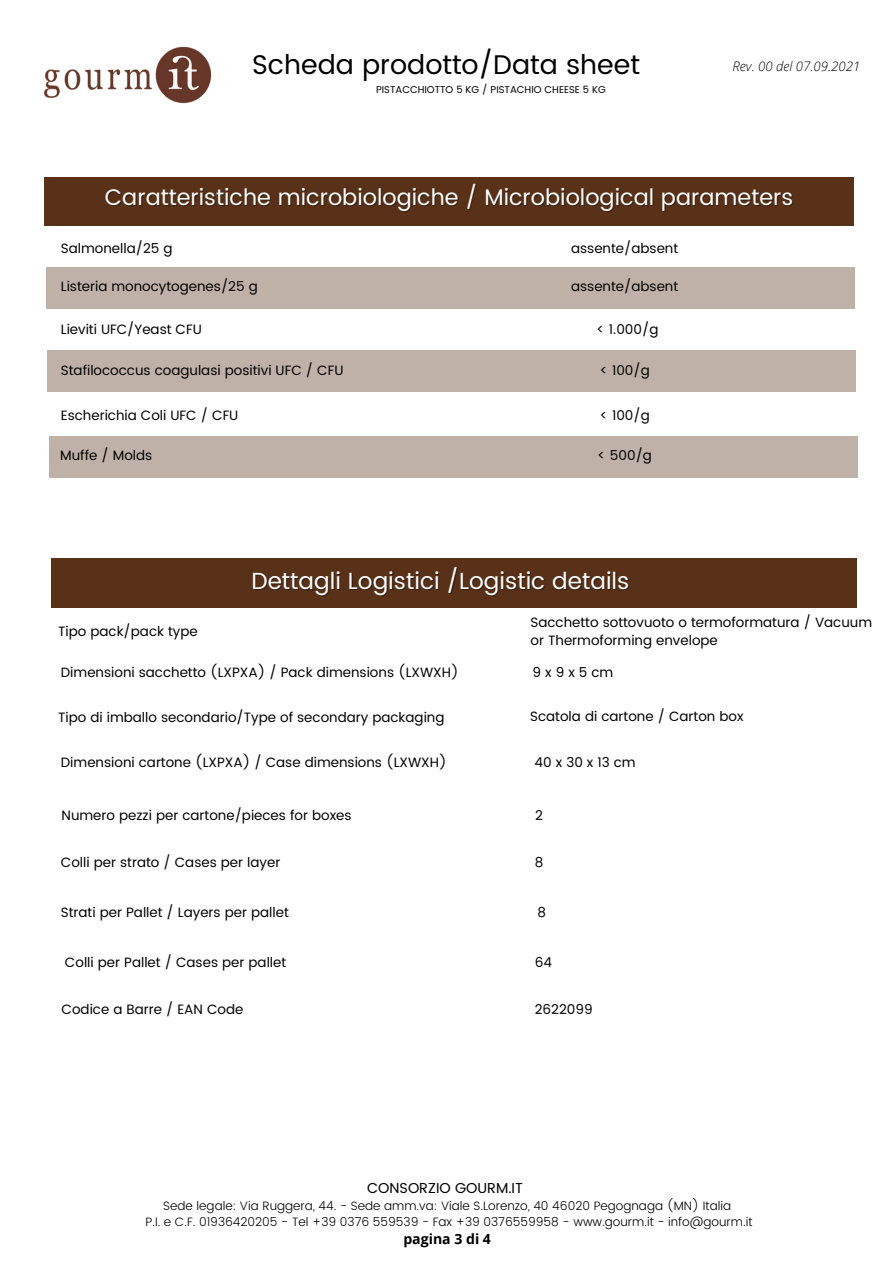
<style>
.page{position:relative;width:894px;height:1264px;background:#fff}
.page>*{position:absolute;margin:0;border:0;box-sizing:border-box;transform-origin:0 0}
.t1{font:27px "Poppins";color:#000}
.t2{font:23.25px "Poppins";color:#fff}
.t3{font:22.5px "Poppins";color:#fff}
.t4{font:14.4px "Poppins";color:#000}
.t5{font:700 14.1px "Open Sans";color:#000}
.t6{font:13.5px/18px "Poppins";color:#000}
.t7{font:13.5px "Poppins";letter-spacing:.3em;color:#000}
.t8{font:italic 300 13.2px "Open Sans";color:#000}
.t9{font:300 12.15px "Poppins";color:#000}
.t10{font:9.9px "Poppins";color:#000}
</style>
<div class="page">
<div style="left:46px;top:267px;width:808px;height:42px;background:#c0b1a8"></div>
<div style="left:47px;top:350px;width:808px;height:42px;background:#c0b1a8"></div>
<div style="left:44px;top:177px;width:809px;height:48px;background:#593118"></div>
<img style="left:44px;top:46px;width:168px;height:58px">
<div style="left:51px;top:558px;width:805px;height:50px;background:#593118"></div>
<div style="left:49px;top:436px;width:808px;height:42px;background:#c0b1a8"></div>
<p class="t1" style="left:252px;top:48px;width:389px">Scheda prodotto/Data sheet</p>
<p class="t10" style="left:376px;top:83px;width:231px">PISTACCHIOTTO 5 KG / PISTACHIO CHEESE 5 KG</p>
<p class="t8" style="left:732px;top:57px;width:129px">Rev. 00 del 07.09.2021</p>
<p class="t3" style="left:105px;top:184px;width:689px">Caratteristiche microbiologiche / Microbiological parameters</p>
<p class="t6" style="left:61px;top:239px;width:113px">Salmonella/25 g</p>
<p class="t6" style="left:61px;top:277px;width:198px">Listeria monocytogenes/25 g</p>
<p class="t6" style="left:571px;top:239px;width:109px">assente/absent</p>
<p class="t6" style="left:571px;top:277px;width:109px">assente/absent</p>
<p class="t6" style="left:61px;top:320px;width:142px">Lieviti UFC/Yeast CFU</p>
<p class="t6" style="left:596px;top:320px;width:64px">&lt; 1.000/g</p>
<p class="t6" style="left:61px;top:361px;width:284px">Stafilococcus coagulasi positivi UFC / CFU</p>
<p class="t6" style="left:599px;top:361px;width:52px">&lt; 100/g</p>
<p class="t6" style="left:61px;top:406px;width:179px">Escherichia Coli UFC / CFU</p>
<p class="t6" style="left:599px;top:406px;width:52px">&lt; 100/g</p>
<p class="t6" style="left:60px;top:447px;width:94px">Muffe / Molds</p>
<p class="t6" style="left:597px;top:447px;width:56px">&lt; 500/g</p>
<p class="t2" style="left:251px;top:567px;width:379px">Dettagli Logistici /Logistic details</p>
<p class="t6" style="left:58px;top:622px;width:141px">Tipo pack/pack type</p>
<p class="t6" style="left:530px;top:613px;width:343px">Sacchetto sottovuoto o termoformatura / Vacuum or Thermoforming envelope</p>
<p class="t6" style="left:61px;top:663px;width:399px">Dimensioni sacchetto (LXPXA) / Pack dimensions (LXWXH)</p>
<p class="t7" style="left:532px;top:664px;width:82px">9x9x5cm</p>
<p class="t6" style="left:58px;top:708px;width:388px">Tipo di imballo secondario/Type of secondary packaging</p>
<p class="t6" style="left:530px;top:707px;width:215px">Scatola di cartone / Carton box</p>
<p class="t6" style="left:61px;top:753px;width:387px">Dimensioni cartone (LXPXA) / Case dimensions (LXWXH)</p>
<p class="t7" style="left:534px;top:754px;width:103px">40x30x13cm</p>
<p class="t6" style="left:62px;top:806px;width:291px">Numero pezzi per cartone/pieces for boxes</p>
<p class="t6" style="left:535px;top:806px;width:9px">2</p>
<p class="t6" style="left:61px;top:853px;width:221px">Colli per strato / Cases per layer</p>
<p class="t6" style="left:534px;top:853px;width:10px">8</p>
<p class="t6" style="left:61px;top:903px;width:229px">Strati per Pallet / Layers per pallet</p>
<p class="t6" style="left:537px;top:903px;width:10px">8</p>
<p class="t6" style="left:65px;top:953px;width:223px">Colli per Pallet / Cases per pallet</p>
<p class="t6" style="left:534px;top:953px;width:19px">64</p>
<p class="t6" style="left:62px;top:1000px;width:183px">Codice a Barre / EAN Code</p>
<p class="t6" style="left:534px;top:1000px;width:59px">2622099</p>
<p class="t4" style="left:367px;top:1180px;width:157px">CONSORZIO GOURM.IT</p>
<p class="t9" style="left:163px;top:1198px;width:569px">Sede legale: Via Ruggera, 44. - Sede amm.va: Viale S.Lorenzo, 40 46020 Pegognaga (MN) Italia</p>
<p class="t9" style="left:145px;top:1214px;width:608px">P.I. e C.F. 01936420205 - Tel +39 0376 559539 - Fax +39 0376559958 - www.gourm.it - info@gourm.it</p>
<p class="t5" style="left:403px;top:1228px;width:89px">pagina 3 di 4</p>
</div>
